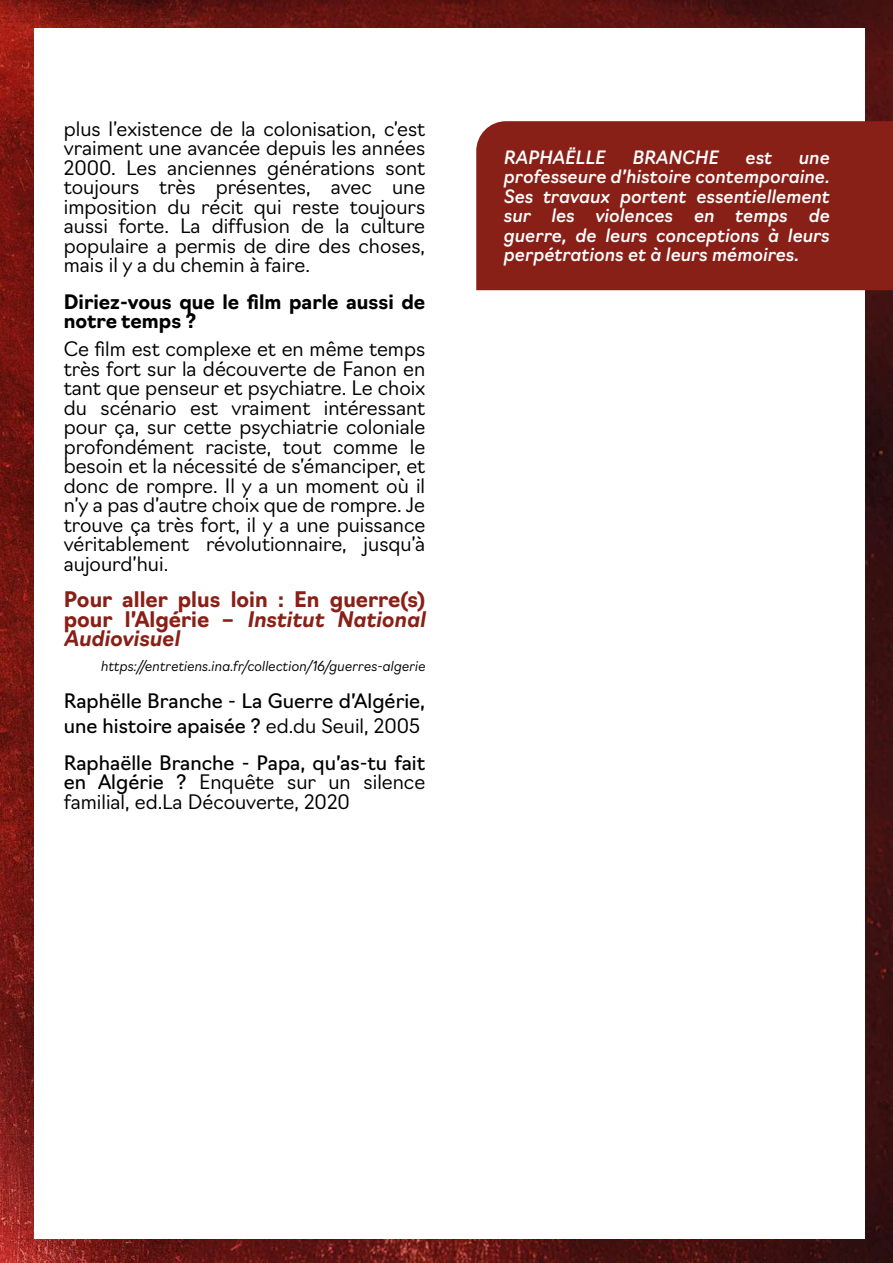
<style>
.page{position:relative;width:893px;height:1263px;background:#fff}
.page>*{position:absolute;margin:0;border:0;box-sizing:border-box;transform-origin:0 0}
.t1{font:700 21px/19.5px "Navigo";color:#892017;text-align:justify}
.t2{font:300 19.5px/19.5px "Navigo";color:#000;text-align:justify}
.t3{font:19.5px/25.2px "Navigo";color:#000}
.t4{font:700 19.5px/19.5px "Navigo";color:#000}
.t5{font:italic 500 18px/19.5px "Navigo";color:#fff;text-align:justify}
.t6{font:italic 300 13.5px "Navigo";color:#000}
.s1{font-style:italic}
.s2{font-weight:300}
.s3{font-weight:400}
</style>
<div class="page">
<img style="left:0;top:0;width:893px;height:1263px">
<div style="left:34px;top:28px;width:831px;height:1211px;background:#fff"></div>
<div style="left:476px;top:121px;width:417px;height:169px;background:#892017"></div>
<p class="t2" style="left:64px;top:117px;width:363px">plus l’existence de la colonisation, c’est vraiment une avancée depuis les années 2000. Les anciennes générations sont toujours très présentes, avec une imposition du récit qui reste toujours aussi forte. La diffusion de la culture populaire a permis de dire des choses, mais il y a du chemin à faire.</p>
<p class="t4" style="left:64px;top:290px;width:363px">Diriez-vous que le film parle aussi de notre temps ?</p>
<p class="t2" style="left:64px;top:338px;width:363px">Ce film est complexe et en même temps très fort sur la découverte de Fanon en tant que penseur et psychiatre. Le choix du scénario est vraiment intéressant pour ça, sur cette psychiatrie coloniale profondément raciste, tout comme le besoin et la nécessité de s’émanciper, et donc de rompre. Il y a un moment où il n’y a pas d’autre choix que de rompre. Je trouve ça très fort, il y a une puissance véritablement révolutionnaire, jusqu’à aujourd’hui.</p>
<p class="t1" style="left:64px;top:588px;width:363px">Pour aller plus loin : En guerre(s) pour l’Algérie – <span class="s1">Institut National Audiovisuel</span></p>
<p class="t6" style="left:101px;top:656px;width:326px">https://entretiens.ina.fr/collection/16/guerres-algerie</p>
<p class="t3" style="left:64px;top:687px;width:363px">Raphëlle Branche - La Guerre d’Algérie, une histoire apaisée ? <span class="s2">ed.du Seuil, 2005</span></p>
<p class="t2" style="left:64px;top:751px;width:363px"><span class="s3">Raphaëlle Branche - Papa, qu’as-tu fait en Algérie ?</span> Enquête sur un silence familial, ed.La Découverte, 2020</p>
<p class="t5" style="left:503px;top:146px;width:103px">RAPHAËLLE</p>
<p class="t5" style="left:632px;top:146px;width:88px">BRANCHE</p>
<p class="t5" style="left:745px;top:146px;width:28px">est</p>
<p class="t5" style="left:503px;top:146px;width:327px;text-indent:295px">une professeure d’histoire contemporaine.<br>Ses travaux portent essentiellement sur les violences en temps de guerre, de leurs conceptions à leurs perpétrations et à leurs mémoires.</p>
</div>
